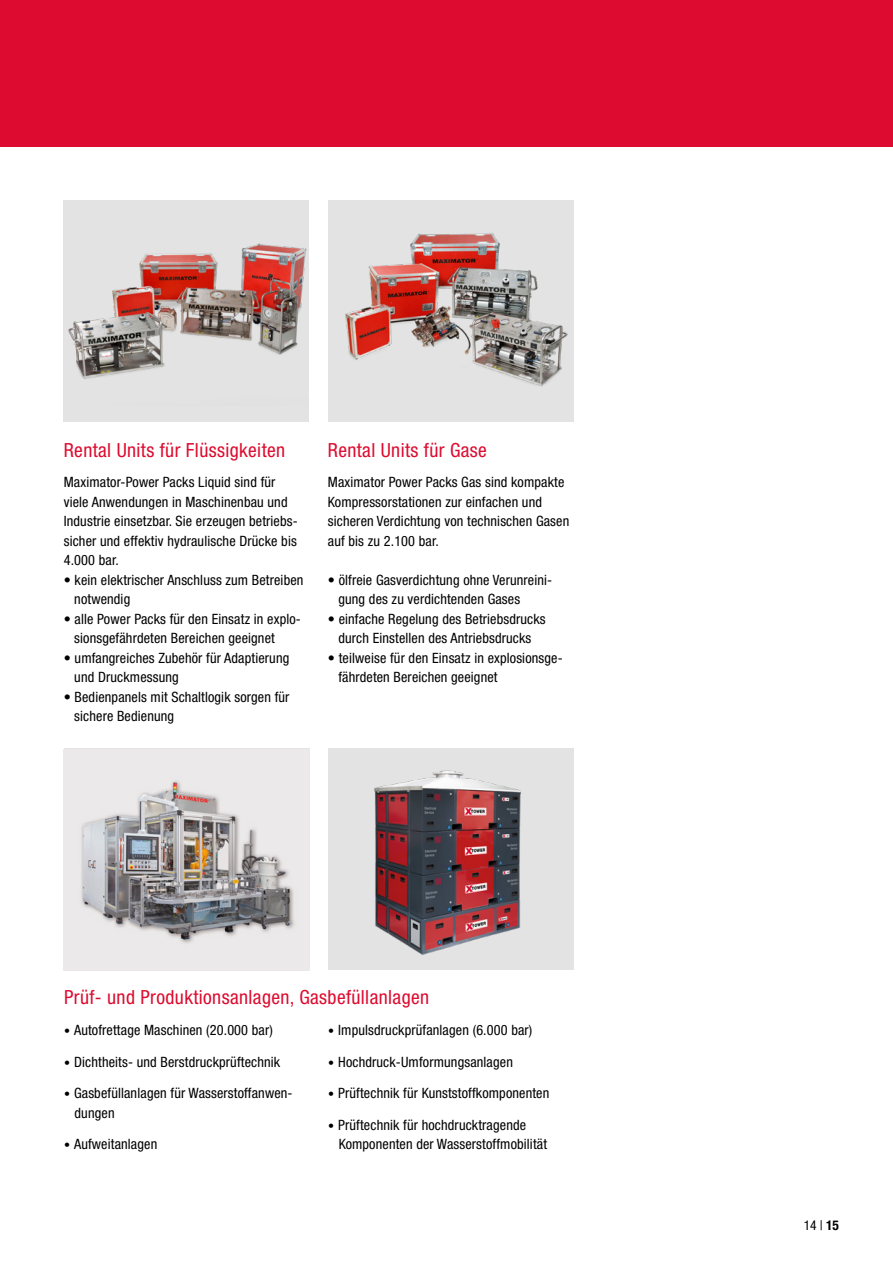
<style>
.page{position:relative;width:893px;height:1263px;background:#fff}
.page>*{position:absolute;margin:0;border:0;box-sizing:border-box;transform-origin:0 0}
.t1{font:condensed 19.5px "Helvetica Neue LT Std";letter-spacing:.02em;color:#dd0b2f}
.t2{font:condensed 14.25px/19.5px "Helvetica Neue LT Std";letter-spacing:.01em;color:#000}
.t3{font:condensed 13.5px "Helvetica Neue LT Std";color:#000}
.s1{font-size:12px}
.s2{font-weight:700}
</style>
<div class="page">
<div style="left:0;top:0;width:893px;height:146px;background:#dd0b2f"></div>
<div style="left:328px;top:200px;width:245px;height:221px;background:#e3e3e3"></div>
<img style="left:345px;top:232px;width:223px;height:155px">
<div style="left:64px;top:200px;width:245px;height:221px;background:#e3e3e3"></div>
<img style="left:68px;top:243px;width:239px;height:136px">
<div style="left:328px;top:748px;width:245px;height:221px;background:#e3e3e3"></div>
<img style="left:362px;top:770px;width:177px;height:200px">
<img style="left:63px;top:749px;width:246px;height:221px">
<h1 class="t1" style="left:64px;top:438px;width:223px">Rental Units für Flüssigkeiten</h1>
<p class="t2" style="left:64px;top:472px;width:236px">Maximator-Power Packs Liquid sind für viele Anwendungen in Maschinenbau und Industrie einsetzbar. Sie erzeugen betriebs&shy;sicher und effektiv hydraulische Drücke bis 4.000 bar.</p>
<p class="t2" style="left:74px;top:570px;width:231px;text-indent:-11px">• kein elektrischer Anschluss zum Betreiben notwendig</p>
<p class="t2" style="left:74px;top:609px;width:228px;text-indent:-11px">• alle Power Packs für den Einsatz in explo&shy;sionsgefährdeten Bereichen geeignet</p>
<p class="t2" style="left:74px;top:648px;width:217px;text-indent:-11px">• umfangreiches Zubehör für Adaptierung und Druckmessung</p>
<p class="t2" style="left:74px;top:687px;width:217px;text-indent:-11px">• Bedienpanels mit Schaltlogik sorgen für sichere Bedienung</p>
<h1 class="t1" style="left:328px;top:438px;width:161px">Rental Units für Gase</h1>
<p class="t2" style="left:328px;top:472px;width:243px">Maximator Power Packs Gas sind kompakte Kompressorstationen zur einfachen und sicheren Verdichtung von technischen Gasen auf bis zu 2.100 bar.</p>
<p class="t2" style="left:338px;top:570px;width:215px;text-indent:-11px">• ölfreie Gasverdichtung ohne Verunreini&shy;gung des zu verdichtenden Gases</p>
<p class="t2" style="left:328px;top:609px;width:219px;text-align:center">• einfache Regelung des Betriebsdrucks durch Einstellen des Antriebsdrucks</p>
<p class="t2" style="left:338px;top:648px;width:226px;text-indent:-11px">• teilweise für den Einsatz in explosionsge&shy;fährdeten Bereichen geeignet</p>
<h1 class="t1" style="left:64px;top:986px;width:367px">Prüf- und Produktionsanlagen, Gasbefüllanlagen</h1>
<p class="t2" style="left:64px;top:1020px;width:210px"><span class="s1">•</span> Autofrettage Maschinen (20.000 bar)</p>
<p class="t2" style="left:64px;top:1052px;width:218px"><span class="s1">•</span> Dichtheits- und Berstdruckprüftechnik</p>
<p class="t2" style="left:75px;top:1083px;width:220px;text-indent:-11px"><span class="s1">•</span> Gasbefüllanlagen für Wasserstoffanwen&shy;dungen</p>
<p class="t2" style="left:64px;top:1134px;width:95px"><span class="s1">•</span> Aufweitanlagen</p>
<p class="t2" style="left:328px;top:1020px;width:206px"><span class="s1">•</span> Impulsdruckprüfanlagen (6.000 bar)</p>
<p class="t2" style="left:328px;top:1052px;width:186px"><span class="s1">•</span> Hochdruck-Umformungsanlagen</p>
<p class="t2" style="left:328px;top:1083px;width:223px"><span class="s1">•</span> Prüftechnik für Kunststoffkomponenten</p>
<p class="t2" style="left:339px;top:1115px;width:210px;text-indent:-11px"><span class="s1">•</span> Prüftechnik für hochdrucktragende<br>Komponenten der Wasserstoffmobilität</p>
<p class="t3" style="left:804px;top:1217px;width:37px">14 | <span class="s2">15</span></p>
</div>
